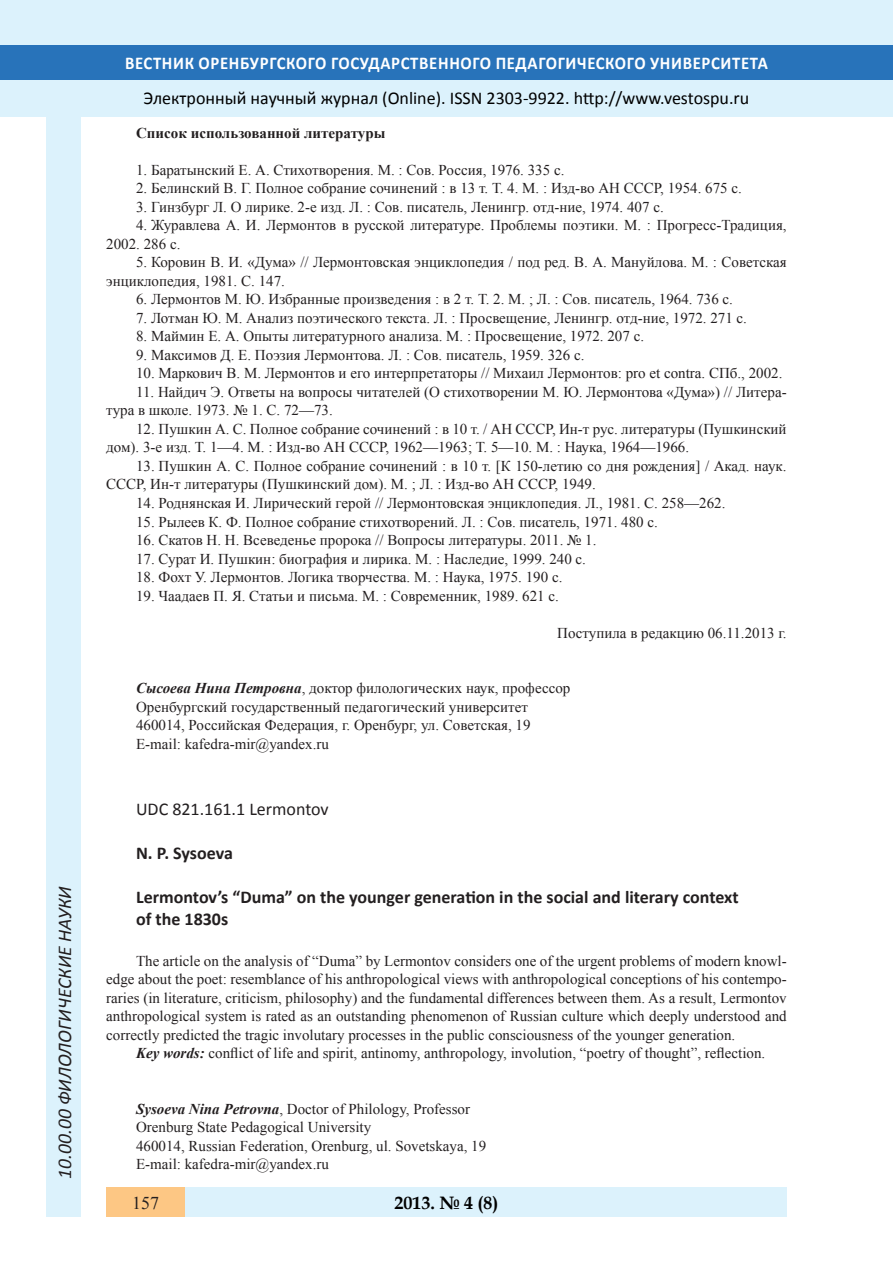
<style>
.page{position:relative;width:893px;height:1263px;background:#fff}
.page>*{position:absolute;margin:0;border:0;box-sizing:border-box;transform-origin:0 0}
.t1{font:italic 19.5px "Calibri";color:#231f20}
.Заголовок_2{font:700 18px "Calibri";color:#231f20}
.t2{font:18px "Calibri";color:#000}
.t3{font:700 18px "Calibri";letter-spacing:.04em;color:#fff;scale:.93 1}
.Заголовок_2-2{font:18px "Calibri";color:#231f20}
.t4{font:700 18px "Book Antiqua";color:#000}
.t5{font:18px "Times New Roman";color:#231f20}
.литература{font:15px/18.5px "Times New Roman";color:#231f20}
.литература-2{font:700 15px "Times New Roman";color:#231f20}
.s1{font-weight:700;font-style:italic}
</style>
<div class="page">
<div style="left:0;top:0;width:893px;height:116px;background:#dcf2fc"></div>
<div style="left:0;top:45px;width:893px;height:34px;background:#2873ba"></div>
<div style="left:47px;top:116px;width:34px;height:1101px;background:#dcf2fc"></div>
<div style="left:106px;top:1188px;width:681px;height:29px;background:#dcf2fc"></div>
<div style="left:106px;top:1188px;width:79px;height:29px;background:#fdc784"></div>
<h1 class="t1" style="left:51px;top:1179px;width:294px;rotate:-90deg">10.00.00 ФИЛОЛОГИЧЕСКИЕ НАУКИ</h1>
<p class="t3" style="left:125px;top:50px;width:693px">ВЕСТНИК ОРЕНБУРГСКОГО ГОСУДАРСТВЕННОГО ПЕДАГОГИЧЕСКОГО УНИВЕРСИТЕТА</p>
<p class="t2" style="left:144px;top:85px;width:607px">Электронный научный журнал (Online). ISSN 2303-9922. http://www.vestospu.ru</p>
<p class="литература-2" style="left:136px;top:122px;width:251px">Список использованной литературы</p>
<p class="литература" style="left:136px;top:160px;width:430px">1. Баратынский Е. А. Стихотворения. М. : Сов. Россия, 1976. 335 с.</p>
<p class="литература" style="left:136px;top:179px;width:607px">2. Белинский В. Г. Полное собрание сочинений : в 13 т. Т. 4. М. : Изд-во АН СССР, 1954. 675 с.</p>
<p class="литература" style="left:136px;top:197px;width:529px">3. Гинзбург Л. О лирике. 2-е изд. Л. : Сов. писатель, Ленингр. отд-ние, 1974. 407 с.</p>
<p class="литература" style="left:106px;top:216px;width:682px;text-indent:30px">4. Журавлева А. И. Лермонтов в русской литературе. Проблемы поэтики. М. : Прогресс-Традиция,<br>2002. 286 с.</p>
<p class="литература" style="left:106px;top:253px;width:682px;text-indent:30px">5. Коровин В. И. «Дума» // Лермонтовская энциклопедия / под ред. В. А. Мануйлова. М. : Советская энциклопедия, 1981. С. 147.</p>
<p class="литература" style="left:136px;top:290px;width:598px">6. Лермонтов М. Ю. Избранные произведения : в 2 т. Т. 2. М. ; Л. : Сов. писатель, 1964. 736 с.</p>
<p class="литература" style="left:136px;top:308px;width:612px">7. Лотман Ю. М. Анализ поэтического текста. Л. : Просвещение, Ленингр. отд-ние, 1972. 271 с.</p>
<p class="литература" style="left:136px;top:327px;width:509px">8. Маймин Е. А. Опыты литературного анализа. М. : Просвещение, 1972. 207 с.</p>
<p class="литература" style="left:136px;top:345px;width:450px">9. Максимов Д. Е. Поэзия Лермонтова. Л. : Сов. писатель, 1959. 326 с.</p>
<p class="литература" style="left:136px;top:364px;width:648px">10. Маркович В. М. Лермонтов и его интерпретаторы // Михаил Лермонтов: pro et contra. СПб., 2002.</p>
<p class="литература" style="left:106px;top:382px;width:682px;text-indent:30px">11. Найдич Э. Ответы на вопросы читателей (О стихотворении М. Ю. Лермонтова «Дума») // Литера&shy;тура в школе. 1973. № 1. С. 72—73.</p>
<p class="литература" style="left:106px;top:419px;width:682px;text-indent:30px">12. Пушкин А. С. Полное собрание сочинений : в 10 т. / АН СССР, Ин-т рус. литературы (Пушкинский дом). 3-е изд. Т. 1—4. М. : Изд-во АН СССР, 1962—1963; Т. 5—10. М. : Наука, 1964—1966.</p>
<p class="литература" style="left:106px;top:456px;width:682px;text-indent:30px">13. Пушкин А. С. Полное собрание сочинений : в 10 т. [К 150-летию со дня рождения] / Акад. наук.<br>СССР, Ин-т литературы (Пушкинский дом). М. ; Л. : Изд-во АН СССР, 1949.</p>
<p class="литература" style="left:136px;top:493px;width:591px">14. Роднянская И. Лирический герой // Лермонтовская энциклопедия. Л., 1981. С. 258—262.</p>
<p class="литература" style="left:136px;top:512px;width:523px">15. Рылеев К. Ф. Полное собрание стихотворений. Л. : Сов. писатель, 1971. 480 с.</p>
<p class="литература" style="left:136px;top:530px;width:462px">16. Скатов Н. Н. Всеведенье пророка // Вопросы литературы. 2011. № 1.</p>
<p class="литература" style="left:136px;top:549px;width:451px">17. Сурат И. Пушкин: биография и лирика. М. : Наследие, 1999. 240 с.</p>
<p class="литература" style="left:136px;top:567px;width:428px">18. Фохт У. Лермонтов. Логика творчества. М. : Наука, 1975. 190 с.</p>
<p class="литература" style="left:136px;top:586px;width:424px">19. Чаадаев П. Я. Статьи и письма. М. : Современник, 1989. 621 с.</p>
<p class="литература" style="left:557px;top:623px;width:231px">Поступила в редакцию 06.11.2013 г.</p>
<p class="литература" style="left:136px;top:678px;width:436px"><span class="s1">Сысоева Нина Петровна</span>, доктор филологических наук, профессор</p>
<p class="литература" style="left:136px;top:697px;width:393px">Оренбургский государственный педагогический университет</p>
<p class="литература" style="left:136px;top:715px;width:396px">460014, Российская Федерация, г. Оренбург, ул. Советская, 19</p>
<p class="литература" style="left:136px;top:734px;width:194px">E-mail: kafedra-mir@yandex.ru</p>
<p class="Заголовок_2-2" style="left:136px;top:796px;width:194px">UDC 821.161.1 Lermontov</p>
<p class="Заголовок_2" style="left:136px;top:840px;width:98px">N. P. Sysoeva</p>
<p class="Заголовок_2" style="left:136px;top:884px;width:604px">Lermontov’s “Duma” on the younger generation in the social and literary context</p>
<p class="Заголовок_2" style="left:136px;top:907px;width:94px">of the 1830s</p>
<p class="литература" style="left:106px;top:951px;width:682px;text-align:justify;text-indent:30px">The article on the analysis of “Duma” by Lermontov considers one of the urgent problems of modern knowl&shy;edge about the poet: resemblance of his anthropological views with anthropological conceptions of his contempo&shy;raries (in literature, criticism, philosophy) and the fundamental differences between them. As a result, Lermontov anthropological system is rated as an outstanding phenomenon of Russian culture which deeply understood and correctly predicted the tragic involutary processes in the public consciousness of the younger generation.</p>
<p class="литература" style="left:136px;top:1044px;width:631px"><span class="s1">Key words:</span> conflict of life and spirit, antinomy, anthropology, involution, “poetry of thought”, reflection.</p>
<p class="литература" style="left:136px;top:1099px;width:335px"><span class="s1">Sysoeva Nina Petrovna</span>, Doctor of Philology, Professor</p>
<p class="литература" style="left:136px;top:1118px;width:237px">Orenburg State Pedagogical University</p>
<p class="литература" style="left:136px;top:1136px;width:352px">460014, Russian Federation, Orenburg, ul. Sovetskaya, 19</p>
<p class="литература" style="left:136px;top:1155px;width:194px">E-mail: kafedra-mir@yandex.ru</p>
<p class="t5" style="left:132px;top:1190px;width:28px">157</p>
<p class="t4" style="left:394px;top:1190px;width:106px">2013. № 4 (8)</p>
</div>
